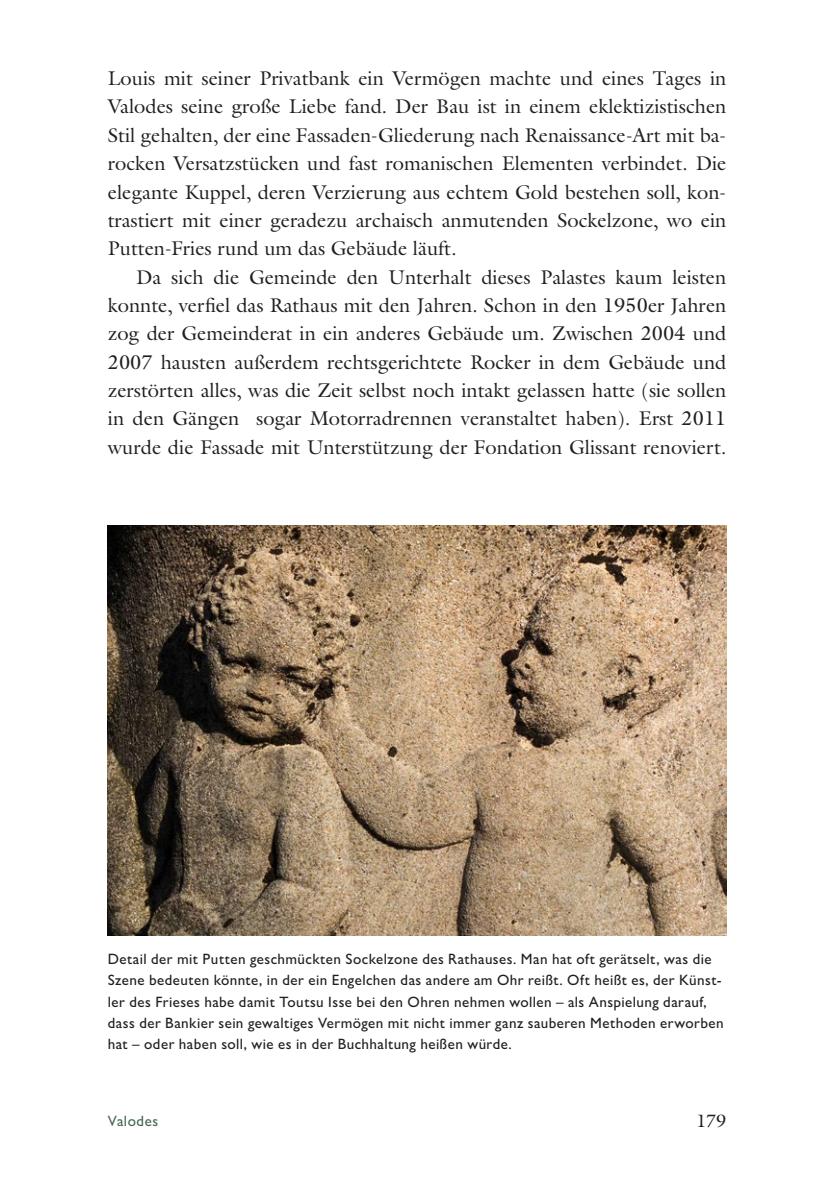
<style>
.page{position:relative;width:840px;height:1191px;background:#fff}
.page>*{position:absolute;margin:0;border:0;box-sizing:border-box;transform-origin:0 0}
.Lauftext{font:20px/28.4px "Galliard Pro";color:#231f20;text-align:justify}
.t1{font:18px "Galliard Pro";color:#231f20}
.Bildlegende{font:500 15px/21.2px "Gill Sans Nova";letter-spacing:.03em;color:#231f20}
.t2{font:500 15px "Gill Sans Nova";letter-spacing:.035em;color:#456a50}
</style>
<div class="page">
<img style="left:108px;top:525px;width:618px;height:410px">
<p class="Lauftext" style="left:108px;top:64px;width:619px">Louis mit seiner Privatbank ein Vermögen machte und eines Tages in Valodes seine große Liebe fand. Der Bau ist in einem eklektizistischen Stil gehalten, der eine Fassaden-Gliederung nach Renaissance-Art mit ba&shy;rocken Versatzstücken und fast romanischen Elementen verbindet. Die elegante Kuppel, deren Verzierung aus echtem Gold bestehen soll, kon&shy;trastiert mit einer geradezu archaisch anmutenden Sockelzone, wo ein Putten-Fries rund um das Gebäude läuft.</p>
<p class="Lauftext" style="left:108px;top:262px;width:619px;text-indent:28px">Da sich die Gemeinde den Unterhalt dieses Palastes kaum leisten konnte, verfiel das Rathaus mit den Jahren. Schon in den 1950er Jahren zog der Gemeinderat in ein anderes Gebäude um. Zwischen 2004 und 2007 hausten außerdem rechtsgerichtete Rocker in dem Gebäude und zerstörten alles, was die Zeit selbst noch intakt gelassen hatte (sie sollen in den Gängen sogar Motorradrennen veranstaltet haben). Erst 2011 wurde die Fassade mit Unterstützung der Fondation Glissant renoviert.</p>
<p class="Bildlegende" style="left:108px;top:948px;width:617px">Detail der mit Putten geschmückten Sockelzone des Rathauses. Man hat oft gerätselt, was die Szene bedeuten könnte, in der ein Engelchen das andere am Ohr reißt. Oft heißt es, der Künst&shy;ler des Frieses habe damit Toutsu Isse bei den Ohren nehmen wollen – als Anspielung darauf, dass der Bankier sein gewaltiges Vermögen mit nicht immer ganz sauberen Methoden erworben hat – oder haben soll, wie es in der Buchhaltung heißen würde.</p>
<p class="t2" style="left:108px;top:1111px;width:52px">Valodes</p>
<p class="t1" style="left:696px;top:1108px;width:31px">179</p>
</div>
